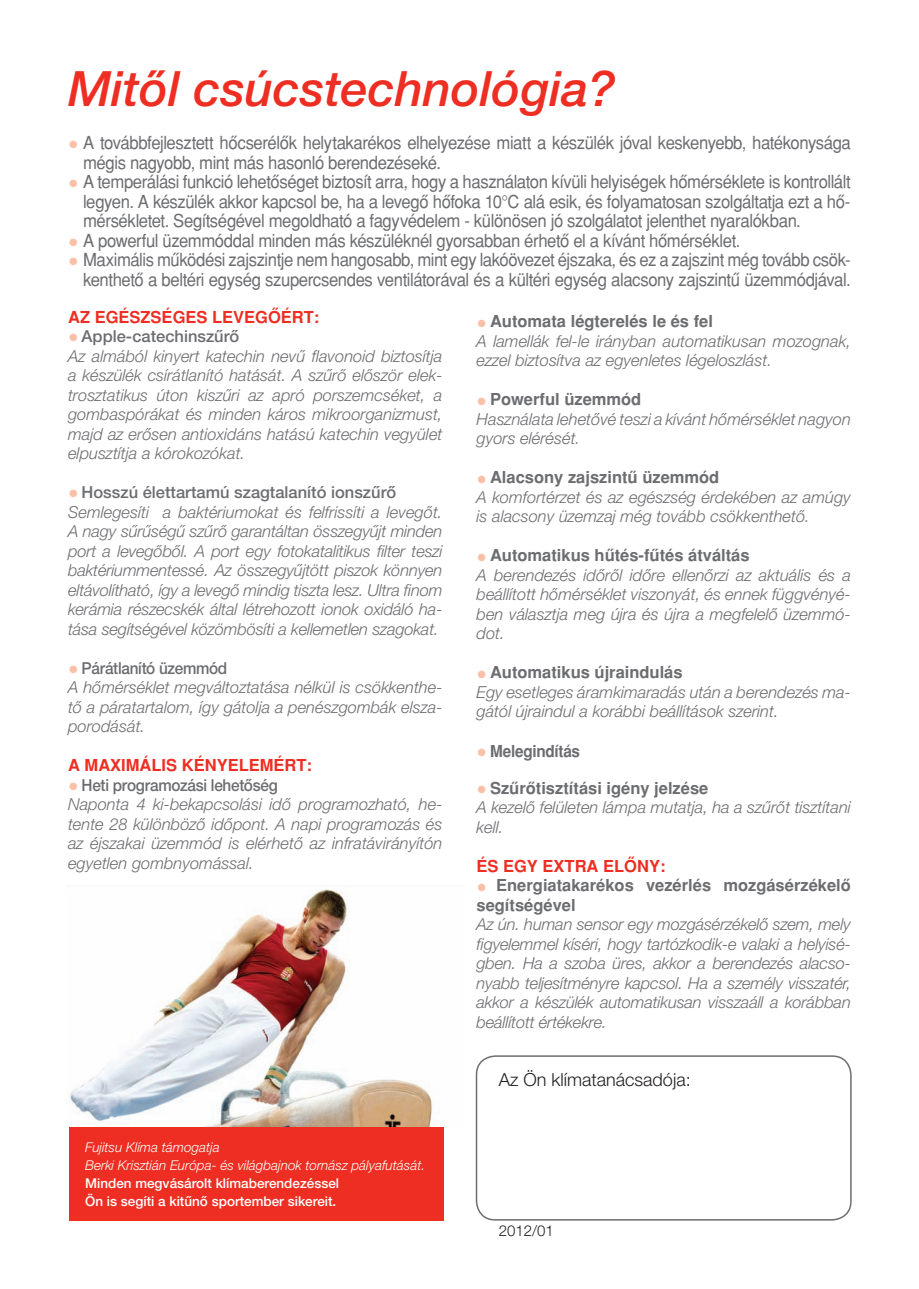
<style>
.page{position:relative;width:919px;height:1289px;background:#fff}
.page>*{position:absolute;margin:0;border:0;box-sizing:border-box;transform-origin:0 0}
.t1{font:italic 48.75px "Helvetica H Medium";color:#ee2e22}
.t2{font:18px/19.5px "Helvetica H Regular";letter-spacing:-.025em;color:#6c6d70;scale:.93 1}
.t3{font:18px "Helvetica H Light";color:#231f20}
.t4{font:italic 16.5px/19.5px "Helvetica H Light";color:#6c6d70;text-align:justify}
.t5{font:16.5px/19.5px "Helvetica H Bold";color:#6c6d70}
.t6{font:16.5px "Helvetica H Bold";color:#ee2e22}
.t7{font:16.5px "Helvetica H Medium";color:#6c6d70}
.t8{font:16.5px "Helvetica H Medium";color:#6c6d70;scale:.93 1}
.t9{font:16.5px "Helvetica H Medium";letter-spacing:-.02em;color:#6c6d70;scale:.93 1}
.t10{font:16.5px "Helvetica H Bold";color:#6c6d70;scale:.93 1}
.t11{font:15px "Helvetica H Light";color:#231f20}
.t12{font:italic 13.5px/18px "Helvetica H Light";color:#fff}
.t13{font:13.5px/18px "Helvetica H Medium";color:#fff}
.s1{font-family:"Helvetica H Medium";font-size:21.15px;color:#fbc1a8}
.s2{font-size:21.15px;color:#fbc1a8}
</style>
<div class="page">
<img style="left:70px;top:889px;width:363px;height:238px">
<div style="left:475px;top:1055px;width:376px;height:165px;border:2px solid #6c6d70;border-radius:19px"></div>
<div style="left:69px;top:1127px;width:374px;height:93px;background:#ee2e22"></div>
<h1 class="t1" style="left:68px;top:71px;width:549px">Mitôl csúcstechnológia?</h1>
<p class="t2" style="left:83px;top:134px;width:827px;text-indent:-15px"><span class="s1">•</span> A továbbfejlesztett hôcserélôk helytakarékos elhelyezése miatt a készülék jóval keskenyebb, hatékonysága mégis nagyobb, mint más hasonló berendezéseké.</p>
<p class="t2" style="left:83px;top:173px;width:827px;text-align:justify;text-indent:-15px"><span class="s1">•</span> A temperálási funkció lehetôséget biztosít arra, hogy a használaton kívüli helyiségek hômérséklete is kontrollált legyen. A készülék akkor kapcsol be, ha a levegô hôfoka 10°C alá esik, és folyamatosan szolgáltatja ezt a hô&shy;mérsékletet. Segítségével megoldható a fagyvédelem - különösen jó szolgálatot jelenthet nyaralókban.</p>
<p class="t2" style="left:68px;top:232px;width:724px"><span class="s1">•</span> A powerful üzemmóddal minden más készüléknél gyorsabban érhetô el a kívánt hômérséklet.</p>
<p class="t2" style="left:68px;top:251px;width:843px;text-align:right"><span class="s1">•</span> Maximális mûködési zajszintje nem hangosabb, mint egy lakóövezet éjszaka, és ez a zajszint még tovább csök&shy;kenthetô a beltéri egység szupercsendes ventilátorával és a kültéri egység alacsony zajszintû üzemmódjával.</p>
<p class="t6" style="left:68px;top:310px;width:253px">AZ EGÉSZSÉGES LEVEGÔÉRT:</p>
<p class="t7" style="left:68px;top:330px;width:173px"><span class="s2">•</span> Apple-catechinszûrô</p>
<p class="t4" style="left:68px;top:347px;width:376px">Az almából kinyert katechin nevû flavonoid biztosítja a készülék csírátlanító hatását. A szûrô elôször elek&shy;trosztatikus úton kiszûri az apró porszemcséket, a gombaspórákat és minden káros mikroorganizmust, majd az erôsen antioxidáns hatású katechin vegyület elpusztítja a kórokozókat.</p>
<p class="t7" style="left:68px;top:486px;width:330px"><span class="s2">•</span> Hosszú élettartamú szagtalanító ionszûrô</p>
<p class="t4" style="left:68px;top:503px;width:376px">Semlegesíti a baktériumokat és felfrissíti a levegôt.<br>A nagy sûrûségû szûrô garantáltan összegyûjt minden port a levegôbôl. A port egy fotokatalitikus filter teszi baktériummentessé. Az összegyûjtött piszok könnyen eltávolítható, így a levegô mindig tiszta lesz. Ultra finom kerámia részecskék által létrehozott ionok oxidáló ha&shy;tása segítségével közömbösíti a kellemetlen szagokat.</p>
<p class="t9" style="left:68px;top:662px;width:173px"><span class="s2">•</span> Párátlanító üzemmód</p>
<p class="t4" style="left:68px;top:679px;width:376px">A hômérséklet megváltoztatása nélkül is csökkenthe&shy;tô a páratartalom, így gátolja a penészgombák elsza&shy;porodását.</p>
<p class="t6" style="left:68px;top:759px;width:245px">A MAXIMÁLIS KÉNYELEMÉRT:</p>
<p class="t8" style="left:68px;top:779px;width:227px"><span class="s2">•</span> Heti programozási lehetôség</p>
<p class="t4" style="left:68px;top:796px;width:376px">Naponta 4 ki-bekapcsolási idô programozható, he&shy;tente 28 különbözô idôpont. A napi programozás és az éjszakai üzemmód is elérhetô az infratávirányítón egyetlen gombnyomással.</p>
<p class="t12" style="left:85px;top:1139px;width:341px">Fujitsu Klíma támogatja<br>Berki Krisztián Európa- és világbajnok tornász pályafutását.</p>
<p class="t13" style="left:85px;top:1175px;width:255px">Minden megvásárolt klímaberendezéssel<br>Ön is segíti a kitûnô sportember sikereit.</p>
<p class="t5" style="left:476px;top:313px;width:238px"><span class="s1">•</span> Automata légterelés le és fel</p>
<p class="t4" style="left:476px;top:333px;width:376px">A lamellák fel-le irányban automatikusan mozognak, ezzel biztosítva az egyenletes légeloszlást.</p>
<p class="t5" style="left:476px;top:391px;width:166px"><span class="s1">•</span> Powerful üzemmód</p>
<p class="t4" style="left:476px;top:411px;width:376px">Használata lehetôvé teszi a kívánt hômérséklet nagyon gyors elérését.</p>
<p class="t5" style="left:476px;top:469px;width:244px"><span class="s1">•</span> Alacsony zajszintû üzemmód</p>
<p class="t4" style="left:476px;top:489px;width:376px">A komfortérzet és az egészség érdekében az amúgy is alacsony üzemzaj még tovább csökkenthetô.</p>
<p class="t5" style="left:476px;top:547px;width:274px"><span class="s1">•</span> Automatikus hûtés-fûtés átváltás</p>
<p class="t4" style="left:476px;top:567px;width:376px">A berendezés idôrôl idôre ellenôrzi az aktuális és a beállított hômérséklet viszonyát, és ennek függvényé&shy;ben választja meg újra és újra a megfelelô üzemmó&shy;dot.</p>
<p class="t5" style="left:476px;top:664px;width:208px"><span class="s1">•</span> Automatikus újraindulás</p>
<p class="t4" style="left:476px;top:684px;width:376px">Egy esetleges áramkimaradás után a berendezés ma&shy;gától újraindul a korábbi beállítások szerint.</p>
<p class="t10" style="left:476px;top:744px;width:113px"><span class="s1">•</span> Melegindítás</p>
<p class="t5" style="left:476px;top:779px;width:233px"><span class="s1">•</span> Szûrôtisztítási igény jelzése</p>
<p class="t4" style="left:476px;top:799px;width:376px">A kezelô felületen lámpa mutatja, ha a szûrôt tisztítani kell.</p>
<p class="t6" style="left:476px;top:859px;width:190px">ÉS EGY EXTRA ELÔNY:</p>
<p class="t5" style="left:476px;top:877px;width:376px"><span class="s1">•</span> Energiatakarékos vezérlés mozgásérzékelô segítségével</p>
<p class="t4" style="left:476px;top:916px;width:376px">Az ún. human sensor egy mozgásérzékelô szem, mely figyelemmel kíséri, hogy tartózkodik-e valaki a helyisé&shy;gben. Ha a szoba üres, akkor a berendezés alacso&shy;nyabb teljesítményre kapcsol. Ha a személy visszatér, akkor a készülék automatikusan visszaáll a korábban beállított értékekre.</p>
<p class="t3" style="left:499px;top:1073px;width:193px">Az Ön klímatanácsadója:</p>
<p class="t11" style="left:499px;top:1225px;width:57px">2012/01</p>
</div>
